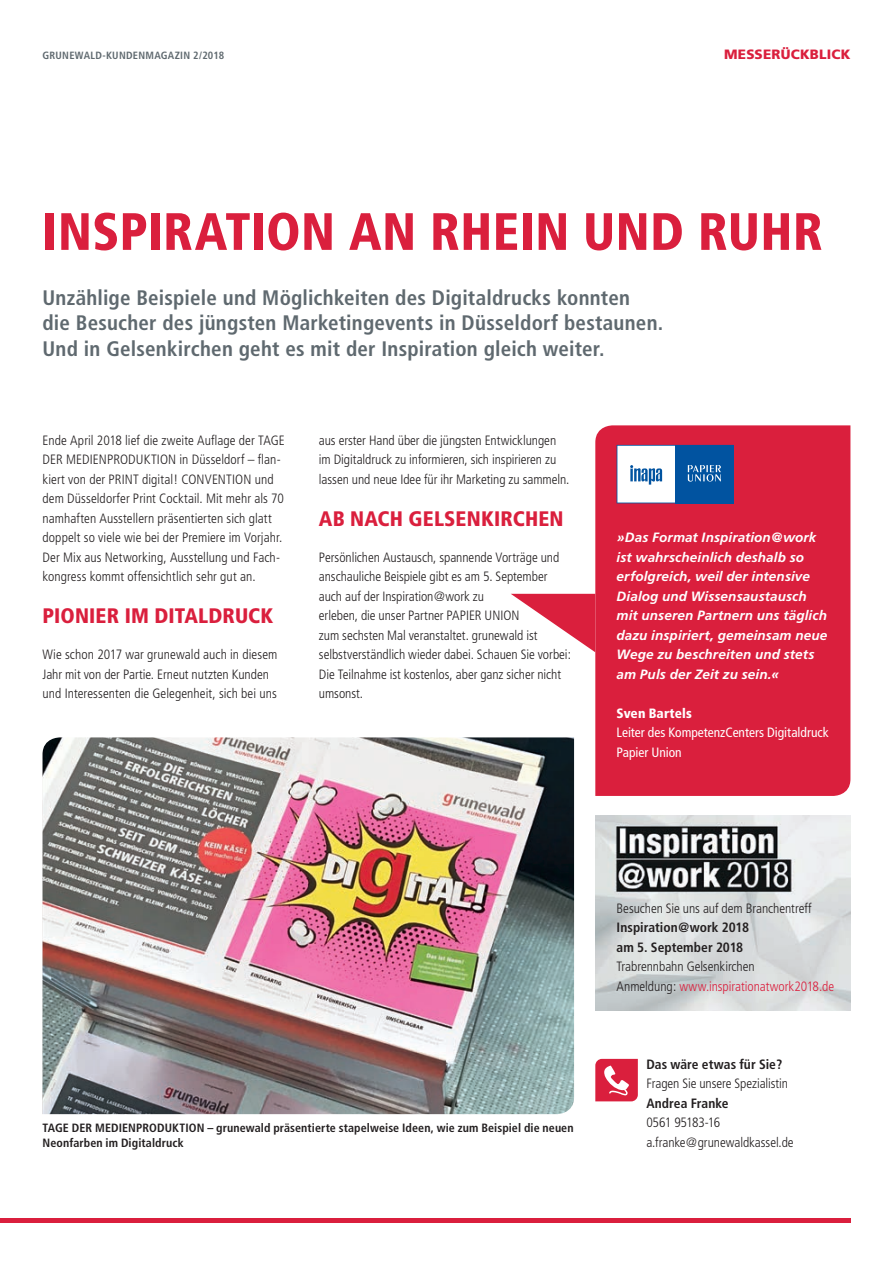
<style>
.page{position:relative;width:893px;height:1263px;background:#fff}
.page>*{position:absolute;margin:0;border:0;box-sizing:border-box;transform-origin:0 0}
.t1{font:900 condensed 52.5px "Frutiger";letter-spacing:.015em;color:#da1f3d;scale:.96 1}
.t2{font:700 condensed 21px/25.5px "Frutiger";letter-spacing:.01em;color:#5f696f}
.t3{font:900 condensed 21px "Frutiger";letter-spacing:.01em;color:#da1f3d}
.t4{font:300 condensed 13.5px/19.5px "Frutiger";color:#231f20}
.t5{font:italic 700 13.5px/19.5px "Frutiger";letter-spacing:.01em;color:#fff}
.t6{font:700 condensed 13.5px/19.5px "Frutiger";color:#231f20}
.t7{font:condensed 13.5px/19.5px "Frutiger";color:#fff}
.t8{font:900 13.5px "Frutiger";letter-spacing:.015em;color:#da1f3d}
.t9{font:900 condensed 13.5px "Frutiger";letter-spacing:.01em;color:#fff}
.t10{font:700 condensed 12px/15px "Frutiger";letter-spacing:.005em;color:#231f20}
.t11{font:700 condensed 10.5px "Frutiger";letter-spacing:.025em;color:#5f696f}
.s1{color:#da1f3d}
</style>
<div class="page">
<hr style="left:0;top:1218px;width:850px;height:4px;background:#da1f3d">
<svg style="left:595px;top:1059px;width:43px;height:42px"></svg>
<div style="left:595px;top:425px;width:255px;height:371px;background:#da1f3d"></div>
<svg style="left:511px;top:594px;width:84px;height:58px"></svg>
<img style="left:595px;top:815px;width:255px;height:195px">
<svg style="left:617px;top:445px;width:117px;height:58px"></svg>
<img style="left:43px;top:737px;width:531px;height:377px">
<p class="t11" style="left:43px;top:49px;width:183px">GRUNEWALD-KUNDENMAGAZIN 2/2018</p>
<p class="t8" style="left:724px;top:47px;width:128px">MESSERÜCKBLICK</p>
<h1 class="t1" style="left:43px;top:200px;width:814px">INSPIRATION AN RHEIN UND RUHR</h1>
<h2 class="t2" style="left:43px;top:285px;width:622px">Unzählige Beispiele und Möglichkeiten des Digitaldrucks konnten<br>die Besucher des jüngsten Marketingevents in Düsseldorf bestaunen.<br>Und in Gelsenkirchen geht es mit der Inspiration gleich weiter.</h2>
<p class="t4" style="left:43px;top:431px;width:244px">Ende April 2018 lief die zweite Auflage der TAGE DER MEDIENPRODUKTION in Düsseldorf – flan&shy;kiert von der PRINT digital! CONVENTION und dem Düsseldorfer Print Cocktail. Mit mehr als 70 namhaften Ausstellern präsentierten sich glatt doppelt so viele wie bei der Premiere im Vorjahr.<br>Der Mix aus Networking, Ausstellung und Fach&shy;kongress kommt offensichtlich sehr gut an.</p>
<h2 class="t3" style="left:43px;top:603px;width:232px">PIONIER IM DITALDRUCK</h2>
<p class="t4" style="left:43px;top:645px;width:236px">Wie schon 2017 war grunewald auch in diesem<br>Jahr mit von der Partie. Erneut nutzten Kunden und Interessenten die Gelegenheit, sich bei uns</p>
<p class="t4" style="left:319px;top:431px;width:252px">aus erster Hand über die jüngsten Entwicklungen im Digitaldruck zu informieren, sich inspirieren zu lassen und neue Idee für ihr Marketing zu sammeln.</p>
<h2 class="t3" style="left:319px;top:506px;width:246px">AB NACH GELSENKIRCHEN</h2>
<p class="t4" style="left:319px;top:548px;width:254px">Persönlichen Austausch, spannende Vorträge und anschauliche Beispiele gibt es am 5. September auch auf der Inspiration@work zu<br>erleben, die unser Partner PAPIER UNION<br>zum sechsten Mal veranstaltet. grunewald ist selbstverständlich wieder dabei. Schauen Sie vorbei:<br>Die Teilnahme ist kostenlos, aber ganz sicher nicht umsonst.</p>
<p class="t5" style="left:617px;top:528px;width:212px">»Das Format Inspiration@work ist wahrscheinlich deshalb so erfolgreich, weil der intensive<br>Dialog und Wissensaustausch mit unseren Partnern uns täglich dazu inspiriert, gemeinsam neue<br>Wege zu beschreiten und stets am Puls der Zeit zu sein.«</p>
<p class="t9" style="left:617px;top:705px;width:77px">Sven Bartels</p>
<p class="t7" style="left:617px;top:723px;width:214px">Leiter des KompetenzCenters Digitaldruck<br>Papier Union</p>
<p class="t10" style="left:43px;top:1120px;width:533px">TAGE DER MEDIENPRODUKTION – grunewald präsentierte stapelweise Ideen, wie zum Beispiel die neuen<br>Neonfarben im Digitaldruck</p>
<p class="t4" style="left:617px;top:899px;width:197px">Besuchen Sie uns auf dem Branchentreff</p>
<p class="t6" style="left:617px;top:918px;width:134px">Inspiration@work 2018 am 5. September 2018</p>
<p class="t4" style="left:617px;top:957px;width:219px">Trabrennbahn Gelsenkirchen<br>Anmeldung: <span class="s1">www.inspirationatwork2018.de</span></p>
<p class="t6" style="left:646px;top:1054px;width:137px">Das wäre etwas für Sie?</p>
<p class="t4" style="left:646px;top:1074px;width:143px">Fragen Sie unsere Spezialistin</p>
<p class="t6" style="left:646px;top:1093px;width:84px">Andrea Franke</p>
<p class="t4" style="left:646px;top:1113px;width:149px">0561 95183-16 a.franke@grunewaldkassel.de</p>
</div>
